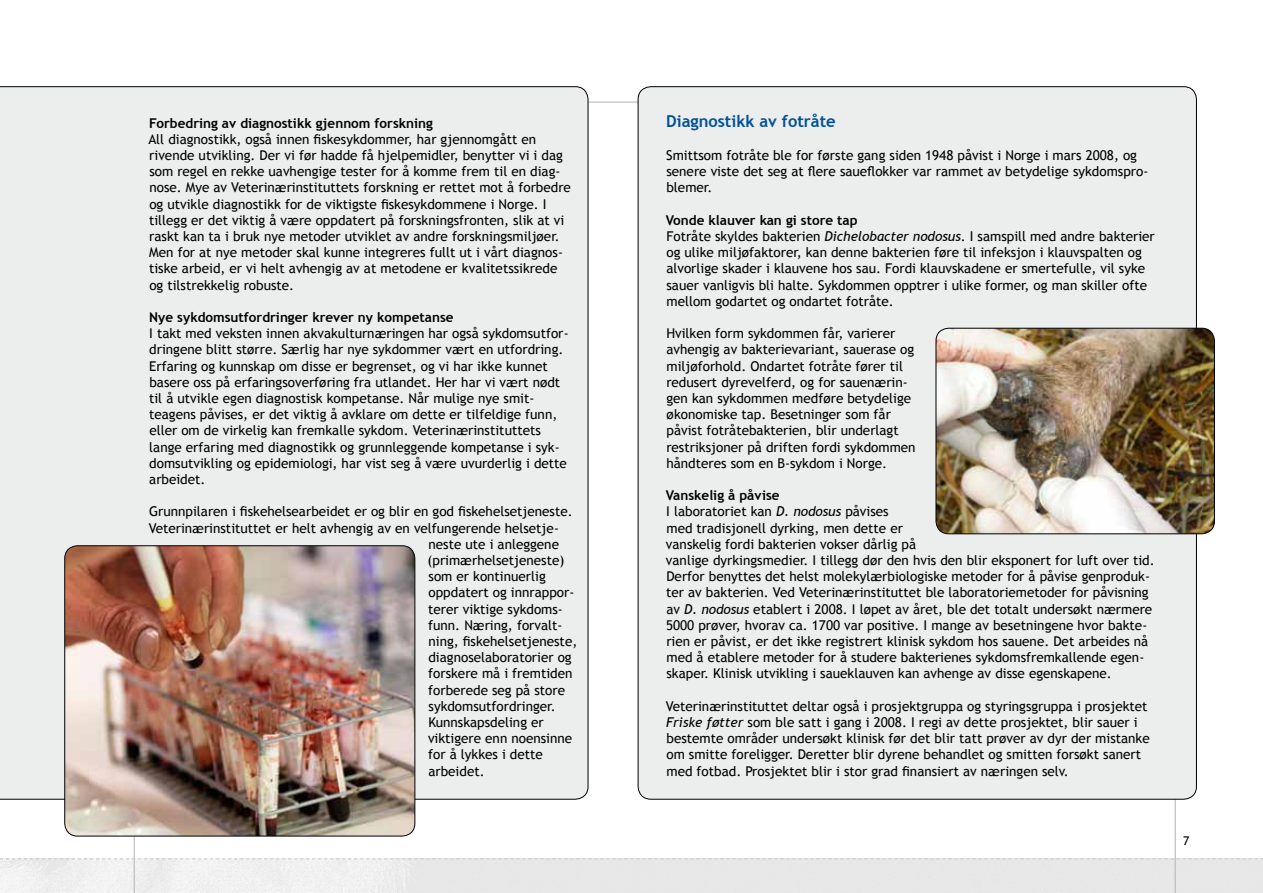
<style>
.page{position:relative;width:1263px;height:893px;background:#fff}
.page>*{position:absolute;margin:0;border:0;box-sizing:border-box;transform-origin:0 0}
.t1{font:700 16.5px "Trebuchet MS";color:#005198}
.t2{font:13.5px/16.2px "Trebuchet MS";color:#000}
.t3{font:700 13.5px "Trebuchet MS";color:#000}
.t4{font:12px "Trebuchet MS";color:#000}
.s1{font-weight:700}
.s2{font-style:italic}
</style>
<div class="page">
<div style="left:0;top:859px;width:1263px;height:34px;background:linear-gradient(to right,#efeff0,#e4e4e6)"></div>
<svg style="left:0;top:858px;width:1263px;height:1px"></svg>
<div style="left:0;top:86px;width:588px;height:713px;background:#eceded"></div>
<div style="left:638px;top:87px;width:558px;height:712px;background:#eceded;border-radius:13px"></div>
<img style="left:936px;top:328px;width:278px;height:206px">
<div style="left:936px;top:328px;width:279px;height:206px;border:1px solid #000;border-radius:13px"></div>
<img style="left:65px;top:546px;width:350px;height:290px">
<div style="left:64px;top:545px;width:351px;height:291px;border:1px solid #000;border-radius:13px"></div>
<p class="t3" style="left:149px;top:114px;width:285px">Forbedring av diagnostikk gjennom forskning</p>
<p class="t2" style="left:148px;top:131px;width:424px">All diagnostikk, også innen fiskesykdommer, har gjennomgått en rivende utvikling. Der vi før hadde få hjelpemidler, benytter vi i dag som regel en rekke uavhengige tester for å komme frem til en diag&shy;nose. Mye av Veterinærinstituttets forskning er rettet mot å forbedre og utvikle diagnostikk for de viktigste fiskesykdommene i Norge. I tillegg er det viktig å være oppdatert på forskningsfronten, slik at vi raskt kan ta i bruk nye metoder utviklet av andre forskningsmiljøer.<br>Men for at nye metoder skal kunne integreres fullt ut i vårt diagnos&shy;tiske arbeid, er vi helt avhengig av at metodene er kvalitetssikrede og tilstrekkelig robuste.</p>
<p class="t3" style="left:149px;top:309px;width:306px">Nye sykdomsutfordringer krever ny kompetanse</p>
<p class="t2" style="left:149px;top:326px;width:421px">I takt med veksten innen akvakulturnæringen har også sykdomsutfor&shy;dringene blitt større. Særlig har nye sykdommer vært en utfordring.<br>Erfaring og kunnskap om disse er begrenset, og vi har ikke kunnet basere oss på erfaringsoverføring fra utlandet. Her har vi vært nødt til å utvikle egen diagnostisk kompetanse. Når mulige nye smit&shy;teagens påvises, er det viktig å avklare om dette er tilfeldige funn, eller om de virkelig kan fremkalle sykdom. Veterinærinstituttets lange erfaring med diagnostikk og grunnleggende kompetanse i syk&shy;domsutvikling og epidemiologi, har vist seg å være uvurderlig i dette arbeidet.</p>
<p class="t2" style="left:149px;top:504px;width:425px">Grunnpilaren i fiskehelsearbeidet er og blir en god fiskehelsetjeneste.</p>
<p class="t2" style="left:149px;top:520px;width:412px">Veterinærinstituttet er helt avhengig av en velfungerende helsetje-</p>
<p class="t2" style="left:429px;top:536px;width:132px">neste ute i anleggene</p>
<p class="t2" style="left:427px;top:552px;width:138px">(primærhelsetjeneste)</p>
<p class="t2" style="left:428px;top:569px;width:119px">som er kontinuerlig</p>
<p class="t2" style="left:428px;top:585px;width:147px">oppdatert og innrappor-</p>
<p class="t2" style="left:428px;top:601px;width:136px">terer viktige sykdoms-</p>
<p class="t2" style="left:428px;top:617px;width:136px">funn. Næring, forvalt-</p>
<p class="t2" style="left:429px;top:633px;width:150px">ning, fiskehelsetjeneste,</p>
<p class="t2" style="left:428px;top:650px;width:145px">diagnoselaboratorier og</p>
<p class="t2" style="left:428px;top:666px;width:146px">forskere må i fremtiden</p>
<p class="t2" style="left:428px;top:682px;width:138px">forberede seg på store</p>
<p class="t2" style="left:428px;top:698px;width:129px">sykdomsutfordringer.</p>
<p class="t2" style="left:428px;top:714px;width:117px">Kunnskapsdeling er</p>
<p class="t2" style="left:428px;top:731px;width:146px">viktigere enn noensinne</p>
<p class="t2" style="left:428px;top:747px;width:116px">for å lykkes i dette</p>
<p class="t2" style="left:428px;top:763px;width:58px">arbeidet.</p>
<p class="t1" style="left:666px;top:111px;width:171px">Diagnostikk av fotråte</p>
<p class="t2" style="left:666px;top:147px;width:484px">Smittsom fotråte ble for første gang siden 1948 påvist i Norge i mars 2008, og senere viste det seg at flere saueflokker var rammet av betydelige sykdomspro&shy;blemer.</p>
<p class="t2" style="left:666px;top:212px;width:491px"><span class="s1">Vonde klauver kan gi store tap<br></span>Fotråte skyldes bakterien <span class="s2">Dichelobacter nodosus</span>. I samspill med andre bakterier og ulike miljøfaktorer, kan denne bakterien føre til infeksjon i klauvspalten og alvorlige skader i klauvene hos sau. Fordi klauvskadene er smertefulle, vil syke sauer vanligvis bli halte. Sykdommen opptrer i ulike former, og man skiller ofte mellom godartet og ondartet fotråte.</p>
<p class="t2" style="left:666px;top:326px;width:251px">Hvilken form sykdommen får, varierer avhengig av bakterievariant, sauerase og miljøforhold. Ondartet fotråte fører til redusert dyrevelferd, og for sauenærin&shy;gen kan sykdommen medføre betydelige økonomiske tap. Besetninger som får påvist fotråtebakterien, blir underlagt restriksjoner på driften fordi sykdommen håndteres som en B-sykdom i Norge.</p>
<p class="t2" style="left:666px;top:488px;width:490px"><span class="s1">Vanskelig å påvise<br></span>I laboratoriet kan <span class="s2">D. nodosus</span> påvises<br>med tradisjonell dyrking, men dette er<br>vanskelig fordi bakterien vokser dårlig på<br>vanlige dyrkingsmedier. I tillegg dør den hvis den blir eksponert for luft over tid.<br>Derfor benyttes det helst molekylærbiologiske metoder for å påvise genproduk&shy;ter av bakterien. Ved Veterinærinstituttet ble laboratoriemetoder for påvisning av <span class="s2">D. nodosus</span> etablert i 2008. I løpet av året, ble det totalt undersøkt nærmere 5000 prøver, hvorav ca. 1700 var positive. I mange av besetningene hvor bakte&shy;rien er påvist, er det ikke registrert klinisk sykdom hos sauene. Det arbeides nå med å etablere metoder for å studere bakterienes sykdomsfremkallende egen&shy;skaper. Klinisk utvikling i saueklauven kan avhenge av disse egenskapene.</p>
<p class="t2" style="left:666px;top:698px;width:485px">Veterinærinstituttet deltar også i prosjektgruppa og styringsgruppa i prosjektet <span class="s2">Friske føtter</span> som ble satt i gang i 2008. I regi av dette prosjektet, blir sauer i bestemte områder undersøkt klinisk før det blir tatt prøver av dyr der mistanke om smitte foreligger. Deretter blir dyrene behandlet og smitten forsøkt sanert med fotbad. Prosjektet blir i stor grad finansiert av næringen selv.</p>
<p class="t4" style="left:1183px;top:834px;width:8px">7</p>
</div>
